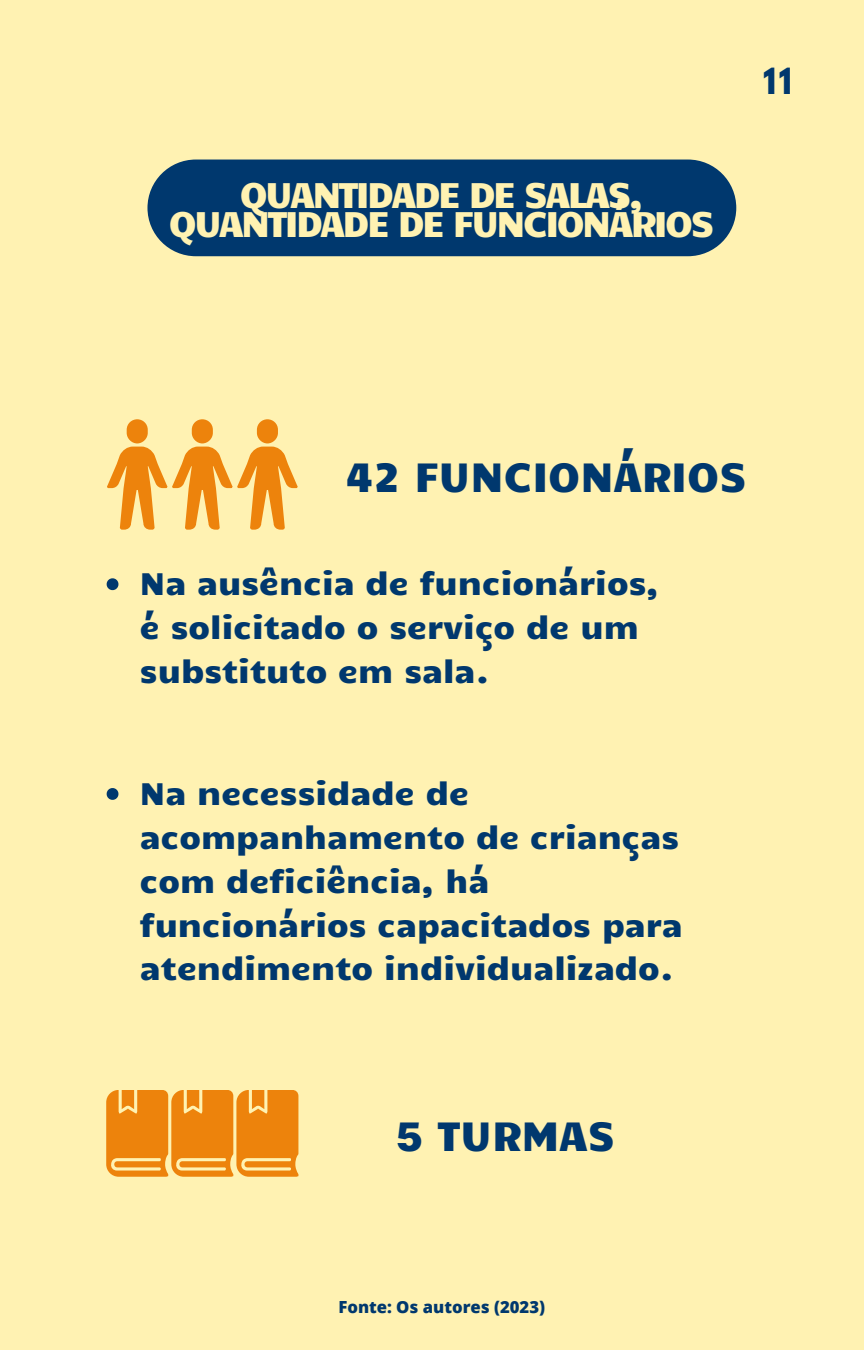
<style>
.page{position:relative;width:864px;height:1350px;background:#fff2b2}
.page>*{position:absolute;margin:0;border:0;box-sizing:border-box;transform-origin:0 0}
.t1{font:41.4px "Candal";color:#00386e}
.t2{font:36px "Candal";letter-spacing:-.07em;color:#fff2b2}
.t3{font:700 31.95px "League Spartan";color:#00386e}
.t4{font:31.5px/43.9px "Candal";color:#00386e}
.t5{font:800 16.65px "Open Sans";color:#00386e}
</style>
<div class="page">
<svg style="left:107px;top:419px;width:191px;height:111px"></svg>
<svg style="left:106px;top:1090px;width:192px;height:87px;background:#ef9425"></svg>
<div style="left:147px;top:160px;width:589px;height:96px;background:#00386e;border-radius:48px"></div>
<svg style="left:107px;top:578px;width:11px;height:12px"></svg>
<svg style="left:107px;top:788px;width:11px;height:12px"></svg>
<p class="t2" style="left:240px;top:169px;width:406px">QUANTIDADE DE SALAS,</p>
<p class="t2" style="left:169px;top:197px;width:548px">QUANTIDADE DE FUNCIONÁRIOS</p>
<p class="t3" style="left:763px;top:65px;width:30px">11</p>
<p class="t1" style="left:346px;top:447px;width:403px">42 FUNCIONÁRIOS</p>
<p class="t4" style="left:140px;top:559px;width:521px">Na ausência de funcionários, é solicitado o serviço de um substituto em sala.</p>
<p class="t4" style="left:140px;top:769px;width:545px">Na necessidade de acompanhamento de crianças com deficiência, há funcionários capacitados para atendimento individualizado.</p>
<p class="t1" style="left:395px;top:1106px;width:223px">5 TURMAS</p>
<p class="t5" style="left:338px;top:1295px;width:208px">Fonte: Os autores (2023)</p>
</div>
